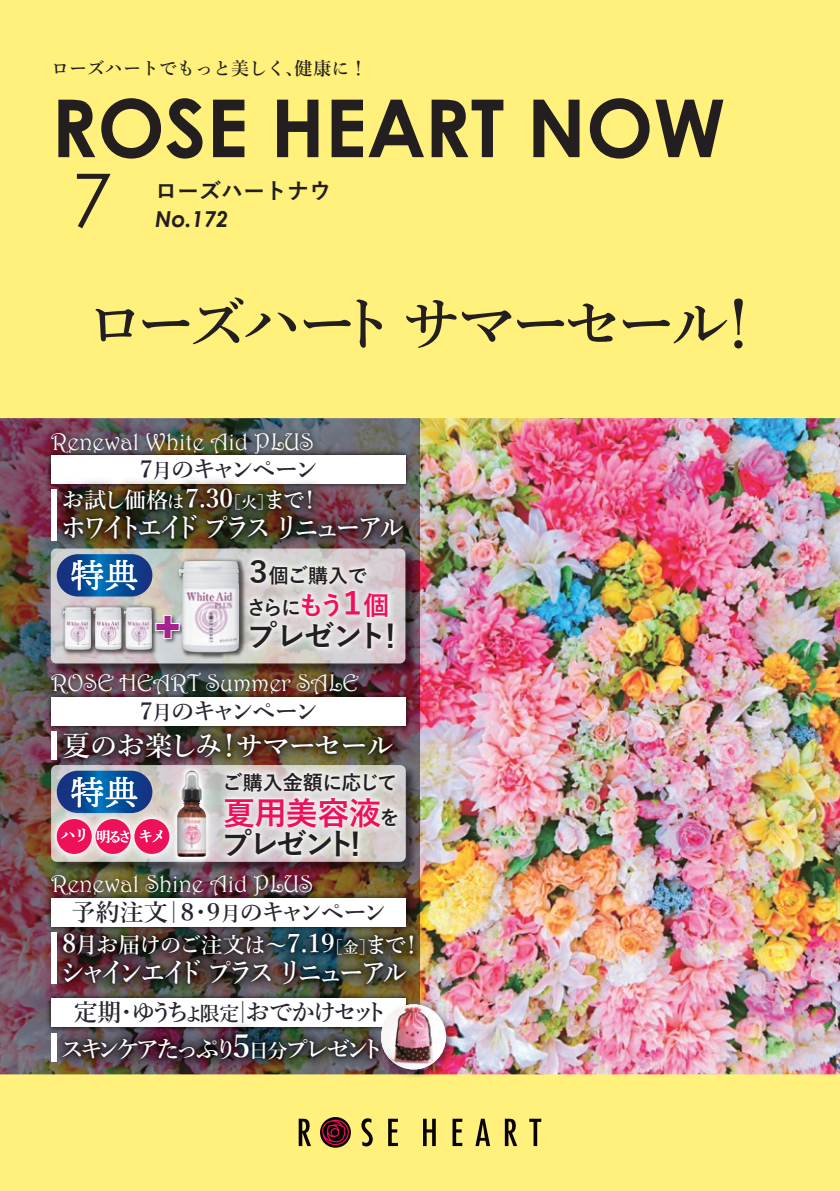
<style>
.page{position:relative;width:840px;height:1191px;background:#fff}
.page>*{position:absolute;margin:0;border:0;box-sizing:border-box;transform-origin:0 0}
.t1{font:700 80px "Century Gothic";color:#231f20}
.t2{font:74px "Century Gothic";color:#231f20}
.t3{font:600 60px "Yu Mincho";letter-spacing:-.115em;color:#231f20}
.t4{font:34px "Ten Mincho Text";color:#fff}
.t5{font:700 32px "Yu Gothic";letter-spacing:-.015em;color:#ee1059}
.t6{font:700 30px "Yu Gothic";letter-spacing:-.075em;color:#231f20}
.t7{font:600 28px "Yu Mincho";letter-spacing:-.175em;color:#fff;scale:.9 1}
.t8{font:600 28px "Yu Mincho";letter-spacing:-.07em;color:#fff}
.t9{font:24px "Harrington";color:#fff}
.t10{font:600 24px "Yu Mincho";letter-spacing:-.13em;color:#282431}
.t11{font:600 24px "Yu Mincho";letter-spacing:-.195em;color:#282431}
.t12{font:600 24px "Yu Mincho";letter-spacing:-.195em;color:#fff}
.t13{font:600 24px "Yu Mincho";letter-spacing:-.105em;color:#282431}
.t14{font:600 22px "Yu Mincho";letter-spacing:-.05em;color:#fff}
.t15{font:700 22px "Yu Gothic";color:#231f20}
.t16{font:italic 700 22px "Century Gothic";color:#231f20}
.t17{font:700 20px/31.8px "Yu Gothic";letter-spacing:-.03em;color:#231f20}
.t18{font:700 20px "Yu Gothic";letter-spacing:-.01em;color:#231f20}
.t19{font:600 18px "Yu Mincho";color:#231f20}
.t20{font:600 15.4px "Yu Mincho";color:#fff}
.s1{font-size:20px}
.s2{font-size:18px}
.s3{font-size:26px}
.s4{font-size:16px}
.s5{font-size:30px}
.s6{font-size:26px;color:#ee1059}
.s7{font-size:32px;color:#ee1059}
.s8{font-size:20px;color:#231f20}
.s9{font-size:14.4px}
.s10{font-size:32px}
</style>
<div class="page">
<img style="left:0;top:0;width:839px;height:1191px">
<svg style="left:298px;top:1118px;width:13px;height:28px"></svg>
<svg style="left:361px;top:1118px;width:11px;height:28px"></svg>
<svg style="left:388px;top:1118px;width:9px;height:28px"></svg>
<svg style="left:423px;top:1118px;width:12px;height:28px"></svg>
<svg style="left:452px;top:1118px;width:10px;height:28px"></svg>
<svg style="left:475px;top:1118px;width:15px;height:28px"></svg>
<svg style="left:504px;top:1118px;width:13px;height:28px"></svg>
<svg style="left:529px;top:1118px;width:12px;height:28px"></svg>
<svg style="left:320px;top:1117px;width:31px;height:30px"></svg>
<img style="left:46px;top:916px;width:384px;height:73px">
<img style="left:57px;top:924px;width:365px;height:65px">
<img style="left:57px;top:734px;width:342px;height:28px">
<img style="left:48px;top:762px;width:372px;height:114px">
<svg style="left:51px;top:765px;width:354px;height:97px"></svg>
<img style="left:48px;top:563px;width:372px;height:115px">
<img style="left:248px;top:563px;width:157px;height:100px">
<img style="left:248px;top:563px;width:154px;height:97px">
<img style="left:42px;top:447px;width:372px;height:46px">
<div style="left:51px;top:455px;width:354px;height:28px;background:#fff"></div>
<img style="left:42px;top:688px;width:372px;height:46px">
<div style="left:51px;top:697px;width:354px;height:28px;background:#fff"></div>
<img style="left:46px;top:471px;width:374px;height:92px">
<img style="left:57px;top:480px;width:352px;height:75px">
<img style="left:42px;top:662px;width:325px;height:44px">
<img style="left:42px;top:421px;width:281px;height:43px">
<img style="left:42px;top:889px;width:372px;height:46px">
<div style="left:51px;top:898px;width:354px;height:28px;background:#fff"></div>
<img style="left:42px;top:989px;width:300px;height:46px">
<div style="left:51px;top:998px;width:354px;height:28px;background:#fff"></div>
<div style="left:51px;top:932px;width:6px;height:51px;background:#fff"></div>
<img style="left:42px;top:863px;width:280px;height:43px">
<img style="left:58px;top:556px;width:190px;height:106px">
<img style="left:63px;top:607px;width:28px;height:43px">
<img style="left:93px;top:607px;width:28px;height:43px">
<img style="left:124px;top:607px;width:28px;height:43px">
<img style="left:179px;top:561px;width:60px;height:91px">
<svg style="left:154px;top:614px;width:26px;height:26px"></svg>
<svg style="left:57px;top:554px;width:95px;height:42px;background:#094c97"></svg>
<svg style="left:57px;top:770px;width:95px;height:43px;background:#0c4d97"></svg>
<img style="left:229px;top:762px;width:178px;height:109px">
<img style="left:229px;top:768px;width:173px;height:100px">
<div style="left:51px;top:489px;width:6px;height:52px;background:#fff"></div>
<div style="left:51px;top:731px;width:6px;height:28px;background:#fff"></div>
<img style="left:45px;top:1016px;width:351px;height:69px">
<img style="left:57px;top:1024px;width:285px;height:52px">
<div style="left:51px;top:1033px;width:6px;height:28px;background:#fff"></div>
<img style="left:342px;top:988px;width:116px;height:94px">
<img style="left:381px;top:1004px;width:61px;height:65px">
<img style="left:153px;top:748px;width:76px;height:132px">
<img style="left:170px;top:765px;width:43px;height:99px">
<img style="left:177px;top:770px;width:29px;height:87px">
<img style="left:43px;top:806px;width:140px;height:61px">
<img style="left:52px;top:813px;width:123px;height:46px">
<div style="left:95px;top:819px;width:35px;height:35px;background:#ee1059;border-radius:50%"></div>
<div style="left:57px;top:819px;width:35px;height:35px;background:#ee1059;border-radius:50%"></div>
<div style="left:134px;top:819px;width:35px;height:35px;background:#ee1059;border-radius:50%"></div>
<p class="t19" style="left:51px;top:58px;width:318px">ローズハートでもっと美しく、健康に！</p>
<h1 class="t1" style="left:51px;top:67px;width:675px">ROSE HEART NOW</h1>
<h2 class="t2" style="left:72px;top:148px;width:42px">7</h2>
<p class="t15" style="left:155px;top:178px;width:177px">ローズハートナウ</p>
<p class="t16" style="left:155px;top:202px;width:75px">No.172</p>
<h3 class="t3" style="left:85px;top:290px;width:684px">ローズハート サマーセール！</h3>
<p class="t9" style="left:51px;top:427px;width:264px">Renewal White Aid PLUS</p>
<p class="t10" style="left:140px;top:456px;width:180px">7<span class="s1">月</span>のキャンペーン</p>
<p class="t14" style="left:62px;top:487px;width:260px">お試し価格<span class="s2">は</span><span class="s3">7.30</span><span class="s4">［火］</span>まで！</p>
<p class="t7" style="left:61px;top:512px;width:382px">ホワイトエイド プラス リニューアル</p>
<h3 class="t4" style="left:70px;top:556px;width:69px">特典</h3>
<p class="t17" style="left:243px;top:560px;width:147px"><span class="s5">３</span>個ご購入でさらに<span class="s6">もう</span><span class="s7">１</span><span class="s6">個</span></p>
<p class="t6" style="left:247px;top:619px;width:160px">プレゼント！</p>
<p class="t9" style="left:51px;top:669px;width:309px">ROSE HEART Summer SALE</p>
<p class="t10" style="left:140px;top:697px;width:180px">7<span class="s1">月</span>のキャンペーン</p>
<p class="t8" style="left:62px;top:729px;width:333px">夏のお楽しみ！サマーセール</p>
<h3 class="t4" style="left:70px;top:773px;width:69px">特典</h3>
<p class="t18" style="left:222px;top:771px;width:176px">ご購入金額に応じて</p>
<h3 class="t5" style="left:223px;top:795px;width:178px">夏用美容液<span class="s8">を</span></h3>
<p class="t6" style="left:221px;top:827px;width:150px">プレゼント！</p>
<p class="t20" style="left:61px;top:827px;width:107px">ハリ<span class="s9">明るさ</span>キメ</p>
<p class="t9" style="left:51px;top:869px;width:263px">Renewal Shine Aid PLUS</p>
<p class="t13" style="left:72px;top:898px;width:317px">予約注文｜８・９<span class="s1">月</span>のキャンペーン</p>
<p class="t14" style="left:62px;top:932px;width:361px"><span class="s3">8</span>月お届けのご注文は～<span class="s3">7.19</span><span class="s4">［金］</span>まで！</p>
<p class="t7" style="left:60px;top:956px;width:387px">シャインエイド プラス リニューアル</p>
<p class="t11" style="left:74px;top:998px;width:315px">定期・ゆうちょ<span class="s1">限定</span>｜おでかけセット</p>
<p class="t12" style="left:61px;top:1035px;width:325px">スキンケアたっぷり<span class="s10">５</span><span class="s1">日分</span>プレゼント</p>
</div>
